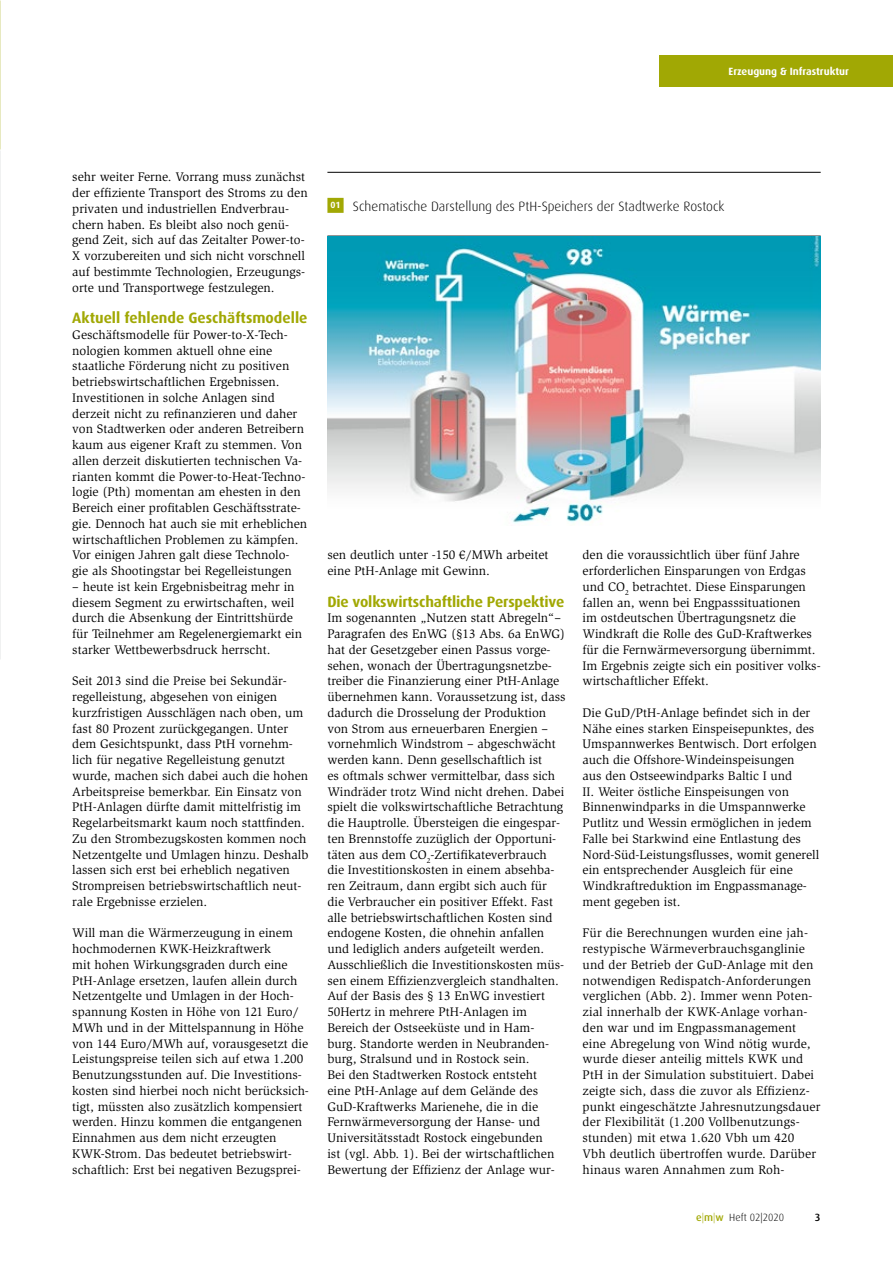
<style>
.page{position:relative;width:893px;height:1263px;background:#fff}
.page>*{position:absolute;margin:0;border:0;box-sizing:border-box;transform-origin:0 0}
.t1{font:700 15px "Dax";letter-spacing:-.01em;color:#a1a804}
.t2{font:300 13.5px "Dax";color:#000}
.t3{font:12.75px/15.8px "Slimbach";color:#000}
.t4{font:700 10.5px "Dax";color:#fff}
.t5{font:300 10.5px "Dax";color:#000}
.t6{font:500 10.5px "Dax";color:#000}
.s1{font-weight:500;color:#a1a804}
.s2{color:#a1a804}
</style>
<div class="page">
<hr style="left:327px;top:172px;width:494px;height:1px;background:#000">
<div style="left:327px;top:198px;width:17px;height:15px;background:#a1a804"></div>
<img style="left:327px;top:236px;width:494px;height:287px">
<div style="left:659px;top:55px;width:234px;height:32px;background:#a1a804"></div>
<p class="t4" style="left:729px;top:66px;width:122px">Erzeugung &amp; Infrastruktur</p>
<p class="t3" style="left:72px;top:169px;width:237px">sehr weiter Ferne. Vorrang muss zunächst der effiziente Transport des Stroms zu den privaten und industriellen Endverbrau&shy;chern haben. Es bleibt also noch genü&shy;gend Zeit, sich auf das Zeitalter Power-to-X vorzubereiten und sich nicht vorschnell auf bestimmte Technologien, Erzeugungs&shy;orte und Transportwege festzulegen.</p>
<p class="t1" style="left:72px;top:309px;width:237px">Aktuell fehlende Geschäftsmodelle</p>
<p class="t3" style="left:72px;top:327px;width:236px">Geschäftsmodelle für Power-to-X-Tech&shy;nologien kommen aktuell ohne eine staatliche Förderung nicht zu positiven betriebswirtschaftlichen Ergebnissen.<br>Investitionen in solche Anlagen sind derzeit nicht zu refinanzieren und daher von Stadtwerken oder anderen Betreibern kaum aus eigener Kraft zu stemmen. Von allen derzeit diskutierten technischen Va&shy;rianten kommt die Power-to-Heat-Techno&shy;logie (Pth) momentan am ehesten in den Bereich einer profitablen Geschäftsstrate&shy;gie. Dennoch hat auch sie mit erheblichen wirtschaftlichen Problemen zu kämpfen.<br>Vor einigen Jahren galt diese Technolo&shy;gie als Shootingstar bei Regelleistungen</p>
<p class="t3" style="left:72px;top:579px;width:231px">– heute ist kein Ergebnisbeitrag mehr in diesem Segment zu erwirtschaften, weil durch die Absenkung der Eintrittshürde für Teilnehmer am Regelenergiemarkt ein starker Wettbewerbsdruck herrscht.</p>
<p class="t3" style="left:72px;top:673px;width:238px">Seit 2013 sind die Preise bei Sekundär&shy;regelleistung, abgesehen von einigen kurzfristigen Ausschlägen nach oben, um fast 80 Prozent zurückgegangen. Unter dem Gesichtspunkt, dass PtH vornehm&shy;lich für negative Regelleistung genutzt wurde, machen sich dabei auch die hohen Arbeitspreise bemerkbar. Ein Einsatz von PtH-Anlagen dürfte damit mittelfristig im Regelarbeitsmarkt kaum noch stattfinden.<br>Zu den Strombezugskosten kommen noch Netzentgelte und Umlagen hinzu. Deshalb lassen sich erst bei erheblich negativen Strompreisen betriebswirtschaftlich neut&shy;rale Ergebnisse erzielen.</p>
<p class="t3" style="left:72px;top:925px;width:238px">Will man die Wärmerzeugung in einem hochmodernen KWK-Heizkraftwerk<br>mit hohen Wirkungsgraden durch eine PtH-Anlage ersetzen, laufen allein durch Netzentgelte und Umlagen in der Hoch&shy;spannung Kosten in Höhe von 121 Euro/ MWh und in der Mittelspannung in Höhe von 144 Euro/MWh auf, vorausgesetzt die Leistungspreise teilen sich auf etwa 1.200<br>Benutzungsstunden auf. Die Investitions&shy;kosten sind hierbei noch nicht berücksich&shy;tigt, müssten also zusätzlich kompensiert werden. Hinzu kommen die entgangenen Einnahmen aus dem nicht erzeugten KWK-Strom. Das bedeutet betriebswirt&shy;schaftlich: Erst bei negativen Bezugsprei-</p>
<p class="t2" style="left:330px;top:198px;width:396px"><sup>01</sup> Schematische Darstellung des PtH-Speichers der Stadtwerke Rostock</p>
<p class="t3" style="left:327px;top:547px;width:223px">sen deutlich unter -150 €/MWh arbeitet eine PtH-Anlage mit Gewinn.</p>
<p class="t1" style="left:327px;top:593px;width:238px">Die volkswirtschaftliche Perspektive</p>
<p class="t3" style="left:327px;top:610px;width:240px">Im sogenannten „Nutzen statt Abregeln“– Paragrafen des EnWG (§13 Abs. 6a EnWG) hat der Gesetzgeber einen Passus vorge&shy;sehen, wonach der Übertragungsnetzbe&shy;treiber die Finanzierung einer PtH-Anlage übernehmen kann. Voraussetzung ist, dass dadurch die Drosselung der Produktion von Strom aus erneuerbaren Energien – vornehmlich Windstrom – abgeschwächt werden kann. Denn gesellschaftlich ist<br>es oftmals schwer vermittelbar, dass sich Windräder trotz Wind nicht drehen. Dabei spielt die volkswirtschaftliche Betrachtung die Hauptrolle. Übersteigen die eingespar&shy;ten Brennstoffe zuzüglich der Opportuni&shy;täten aus dem CO<sub>2</sub>-Zertifikateverbrauch die Investitionskosten in einem absehba&shy;ren Zeitraum, dann ergibt sich auch für die Verbraucher ein positiver Effekt. Fast alle betriebswirtschaftlichen Kosten sind endogene Kosten, die ohnehin anfallen und lediglich anders aufgeteilt werden.<br>Ausschließlich die Investitionskosten müs&shy;sen einem Effizienzvergleich standhalten.<br>Auf der Basis des § 13 EnWG investiert 50Hertz in mehrere PtH-Anlagen im Bereich der Ostseeküste und in Ham&shy;burg. Standorte werden in Neubranden&shy;burg, Stralsund und in Rostock sein.<br>Bei den Stadtwerken Rostock entsteht<br>eine PtH-Anlage auf dem Gelände des GuD-Kraftwerks Marienehe, die in die Fernwärmeversorgung der Hanse- und Universitätsstadt Rostock eingebunden<br>ist (vgl. Abb. 1). Bei der wirtschaftlichen Bewertung der Effizienz der Anlage wur-</p>
<p class="t3" style="left:583px;top:547px;width:240px">den die voraussichtlich über fünf Jahre erforderlichen Einsparungen von Erdgas und CO<sub>2</sub> betrachtet. Diese Einsparungen fallen an, wenn bei Engpasssituationen<br>im ostdeutschen Übertragungsnetz die Windkraft die Rolle des GuD-Kraftwerkes für die Fernwärmeversorgung übernimmt.<br>Im Ergebnis zeigte sich ein positiver volks&shy;wirtschaftlicher Effekt.</p>
<p class="t3" style="left:583px;top:705px;width:238px">Die GuD/PtH-Anlage befindet sich in der Nähe eines starken Einspeisepunktes, des Umspannwerkes Bentwisch. Dort erfolgen auch die Offshore-Windeinspeisungen<br>aus den Ostseewindparks Baltic I und<br>II. Weiter östliche Einspeisungen von Binnenwindparks in die Umspannwerke Putlitz und Wessin ermöglichen in jedem Falle bei Starkwind eine Entlastung des Nord-Süd-Leistungsflusses, womit generell ein entsprechender Ausgleich für eine Windkraftreduktion im Engpassmanage&shy;ment gegeben ist.</p>
<p class="t3" style="left:583px;top:925px;width:239px">Für die Berechnungen wurden eine jah&shy;restypische Wärmeverbrauchsganglinie und der Betrieb der GuD-Anlage mit den notwendigen Redispatch-Anforderungen verglichen (Abb. 2). Immer wenn Poten&shy;zial innerhalb der KWK-Anlage vorhan&shy;den war und im Engpassmanagement eine Abregelung von Wind nötig wurde, wurde dieser anteilig mittels KWK und PtH in der Simulation substituiert. Dabei zeigte sich, dass die zuvor als Effizienz&shy;punkt eingeschätzte Jahresnutzungsdauer der Flexibilität (1.200 Vollbenutzungs&shy;stunden) mit etwa 1.620 Vbh um 420<br>Vbh deutlich übertroffen wurde. Darüber hinaus waren Annahmen zum Roh-</p>
<p class="t5" style="left:696px;top:1212px;width:89px"><span class="s1">e</span><span class="s2">|</span><span class="s1">m</span><span class="s2">|</span><span class="s1">w</span> Heft 02|2020</p>
<p class="t6" style="left:815px;top:1212px;width:7px">3</p>
</div>
